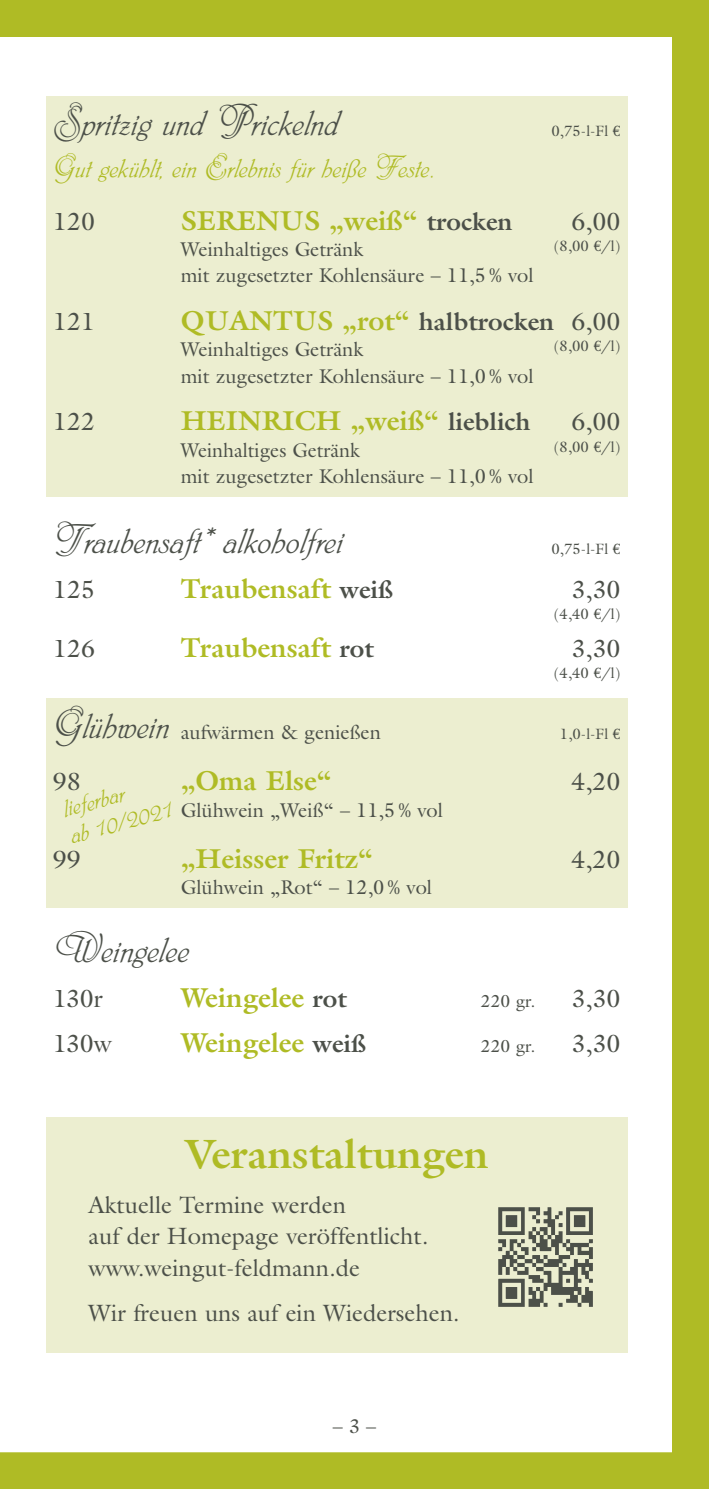
<style>
.page{position:relative;width:709px;height:1489px;background:#fff}
.page>*{position:absolute;margin:0;border:0;box-sizing:border-box;transform-origin:0 0}
.t1{font:700 41.25px "Galliard";color:#afbb25}
.t2{font:40px "Phyllis EF Initials";color:#4c5049}
.t3{font:30px "Phyllis EF Initials";color:#afbb25}
.t4{font:700 27.5px "Galliard";color:#afbb25}
.t5{font:27.5px/27.5px "Phyllis EF Initials";color:#afbb25}
.t6{font:25px "Galliard";color:#4c5049}
.t7{font:23.75px/31.2px "Galliard";color:#4c5049}
.t8{font:20px "Galliard";color:#4c5049}
.t9{font:17.5px "Galliard";color:#4c5049}
.t10{font:15px "Galliard";color:#4c5049}
.s1{font-family:"Euro Serif"}
.s2{font-size:25px;color:#4c5049}
.s3{font-weight:400;font-size:25px;color:#4c5049}
.s4{font-family:"Phyllis EF Initials";font-size:40px}
</style>
<div class="page">
<div style="left:0;top:0;width:709px;height:1488px;background:#afbb25"></div>
<div style="left:0;top:37px;width:672px;height:1416px;background:#fff"></div>
<div style="left:46px;top:96px;width:581px;height:400px;background:#eceed0"></div>
<div style="left:46px;top:698px;width:581px;height:209px;background:#eceed0"></div>
<div style="left:46px;top:1116px;width:581px;height:236px;background:#eceed0"></div>
<img style="left:498px;top:1207px;width:95px;height:100px">
<h2 class="t2" style="left:53px;top:99px;width:286px">Spritzig und Prickelnd</h2>
<p class="t10" style="left:551px;top:122px;width:70px">0,75-l-Fl <span class="s1">€</span></p>
<h3 class="t3" style="left:53px;top:150px;width:383px">Gut gekühlt, ein Erlebnis für heiße Feste.</h3>
<p class="t6" style="left:53px;top:206px;width:43px">120</p>
<h3 class="t4" style="left:181px;top:204px;width:333px">SERENUS „weiß“ <span class="s2">trocken</span></h3>
<p class="t6" style="left:571px;top:206px;width:50px">6,00</p>
<p class="t8" style="left:181px;top:237px;width:184px">Weinhaltiges Getränk</p>
<p class="t10" style="left:554px;top:237px;width:68px">(8,00 <span class="s1">€</span>/l)</p>
<p class="t8" style="left:181px;top:264px;width:354px">mit zugesetzter Kohlensäure – 11,5% vol</p>
<p class="t6" style="left:53px;top:307px;width:43px">121</p>
<h3 class="t4" style="left:181px;top:304px;width:441px">QUANTUS „rot“ <span class="s2">halbtrocken</span> <span class="s3">6,00</span></h3>
<p class="t8" style="left:181px;top:338px;width:184px">Weinhaltiges Getränk</p>
<p class="t10" style="left:554px;top:337px;width:68px">(8,00 <span class="s1">€</span>/l)</p>
<p class="t8" style="left:181px;top:364px;width:354px">mit zugesetzter Kohlensäure – 11,0% vol</p>
<p class="t6" style="left:53px;top:407px;width:43px">122</p>
<h3 class="t4" style="left:181px;top:405px;width:351px">HEINRICH „weiß“ <span class="s2">lieblich</span></h3>
<p class="t6" style="left:571px;top:407px;width:50px">6,00</p>
<p class="t8" style="left:181px;top:438px;width:180px">Weinhaltiges Getränk</p>
<p class="t10" style="left:554px;top:437px;width:68px">(8,00 <span class="s1">€</span>/l)</p>
<p class="t8" style="left:181px;top:464px;width:354px">mit zugesetzter Kohlensäure – 11,0% vol</p>
<h2 class="t2" style="left:53px;top:517px;width:291px">Traubensaft* alkoholfrei</h2>
<p class="t10" style="left:551px;top:540px;width:70px">0,75-l-Fl <span class="s1">€</span></p>
<p class="t6" style="left:53px;top:575px;width:43px">125</p>
<h3 class="t4" style="left:181px;top:572px;width:214px">Traubensaft <span class="s2">weiß</span></h3>
<p class="t6" style="left:571px;top:575px;width:50px">3,30</p>
<p class="t10" style="left:554px;top:605px;width:68px">(4,40 <span class="s1">€</span>/l)</p>
<p class="t6" style="left:53px;top:633px;width:43px">126</p>
<h3 class="t4" style="left:181px;top:631px;width:195px">Traubensaft <span class="s2">rot</span></h3>
<p class="t6" style="left:571px;top:633px;width:50px">3,30</p>
<p class="t10" style="left:554px;top:664px;width:68px">(4,40 <span class="s1">€</span>/l)</p>
<p class="t8" style="left:53px;top:720px;width:329px"><span class="s4">Glühwein</span> aufwärmen &amp; genießen</p>
<p class="t10" style="left:560px;top:725px;width:62px">1,0-l-Fl <span class="s1">€</span></p>
<p class="t6" style="left:53px;top:767px;width:29px">98</p>
<h3 class="t4" style="left:181px;top:764px;width:152px">„Oma Else“</h3>
<p class="t6" style="left:571px;top:767px;width:50px">4,20</p>
<p class="t8" style="left:181px;top:798px;width:264px">Glühwein „Weiß“ – 11,5% vol</p>
<p class="t6" style="left:53px;top:844px;width:29px">99</p>
<h3 class="t4" style="left:181px;top:842px;width:194px">„Heisser Fritz“</h3>
<p class="t6" style="left:571px;top:844px;width:50px">4,20</p>
<p class="t8" style="left:181px;top:875px;width:253px">Glühwein „Rot“ – 12,0% vol</p>
<h2 class="t2" style="left:53px;top:925px;width:138px">Weingelee</h2>
<p class="t6" style="left:53px;top:983px;width:51px">130r</p>
<h3 class="t4" style="left:181px;top:981px;width:168px">Weingelee <span class="s2">rot</span></h3>
<p class="t9" style="left:481px;top:990px;width:56px">220 gr.</p>
<p class="t6" style="left:571px;top:983px;width:50px">3,30</p>
<p class="t6" style="left:53px;top:1028px;width:60px">130w</p>
<h3 class="t4" style="left:181px;top:1025px;width:187px">Weingelee <span class="s2">weiß</span></h3>
<p class="t9" style="left:481px;top:1035px;width:56px">220 gr.</p>
<p class="t6" style="left:571px;top:1028px;width:50px">3,30</p>
<h3 class="t5" style="left:60px;top:795px;width:105px;rotate:-15deg">lieferbar<br>ab 10/2021</h3>
<h1 class="t1" style="left:185px;top:1129px;width:305px">Veranstaltungen</h1>
<p class="t7" style="left:89px;top:1189px;width:341px">Aktuelle Termine werden<br>auf der Homepage veröffentlicht. www.weingut-feldmann.de</p>
<p class="t7" style="left:89px;top:1297px;width:372px">Wir freuen uns auf ein Wiedersehen.</p>
<p class="t8" style="left:333px;top:1413px;width:45px">–3–</p>
</div>
